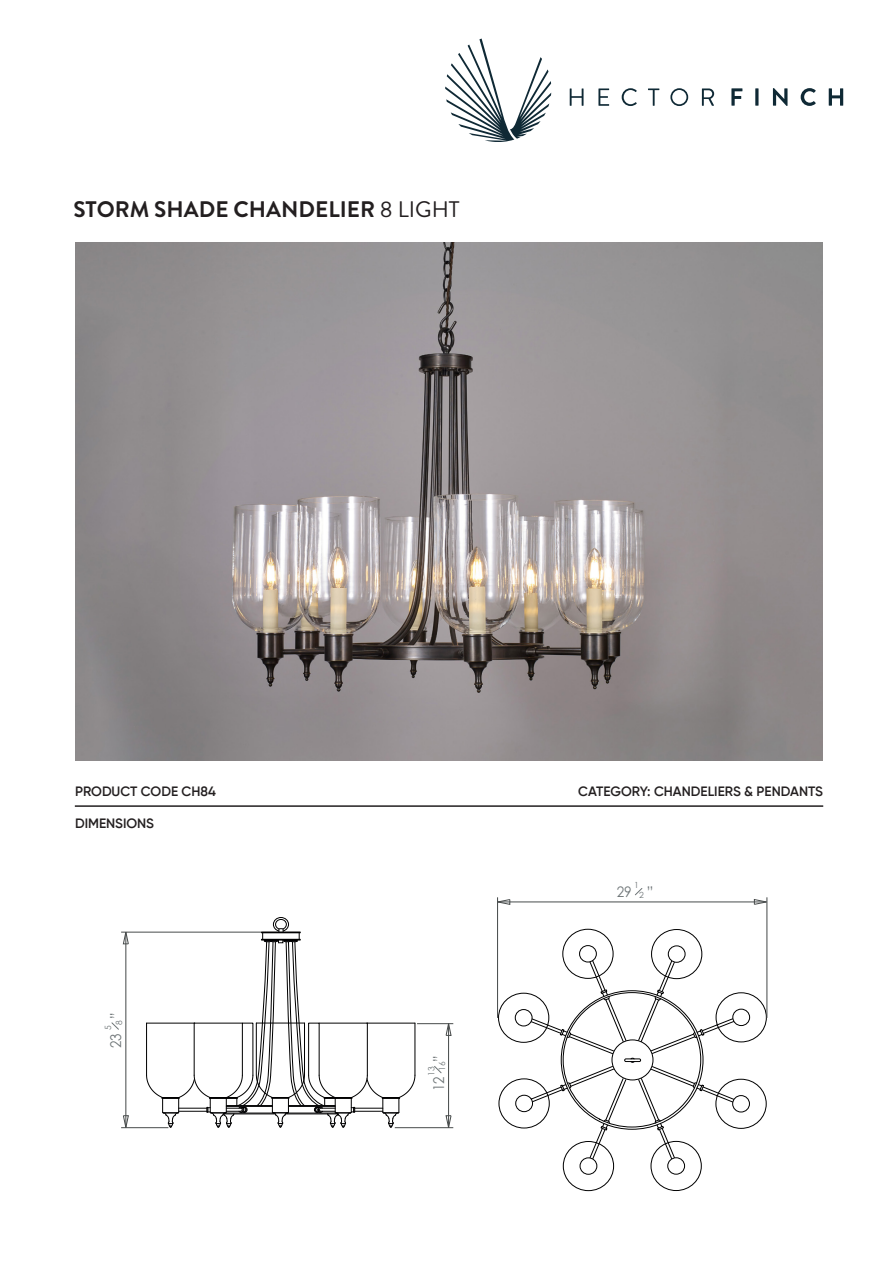
<style>
.page{position:relative;width:893px;height:1263px;background:#fff}
.page>*{position:absolute;margin:0;border:0;box-sizing:border-box;transform-origin:0 0}
.t1{font:700 22.5px "Brandon Grotesque";color:#231f20}
.t2{font:14.85px "Century Gothic";color:#6d7476;scale:.89 1}
.t3{font:14.55px "Century Gothic";color:#6d7476;scale:.93 1}
.t4{font:600 13.5px "Gilroy";color:#231f20}
.t5{font:8.7px/10.6px "Century Gothic";color:#6d7476;text-align:center}
.t6{font:8.4px "Century Gothic";color:#6d7476}
.s1{font-weight:400}
</style>
<div class="page">
<hr style="left:75px;top:805px;width:748px;height:2px;background:#231f20">
<svg style="left:570px;top:88px;width:13px;height:18px"></svg>
<svg style="left:598px;top:88px;width:11px;height:18px"></svg>
<svg style="left:622px;top:88px;width:15px;height:18px"></svg>
<svg style="left:648px;top:88px;width:11px;height:18px"></svg>
<svg style="left:670px;top:88px;width:18px;height:18px"></svg>
<svg style="left:702px;top:88px;width:12px;height:18px"></svg>
<svg style="left:731px;top:88px;width:11px;height:18px"></svg>
<hr style="left:755px;top:88px;width:3px;height:18px;background:#0f2935">
<svg style="left:773px;top:88px;width:14px;height:18px"></svg>
<svg style="left:801px;top:88px;width:15px;height:18px"></svg>
<svg style="left:829px;top:88px;width:14px;height:18px"></svg>
<svg style="left:445px;top:39px;width:106px;height:103px"></svg>
<svg style="left:74px;top:805px;width:747px;height:387px"></svg>
<div style="left:716px;top:993px;width:50px;height:49px;border:1px solid #000001;border-radius:50%"></div>
<div style="left:733px;top:1009px;width:17px;height:17px;border:1px solid #000001;border-radius:50%"></div>
<div style="left:651px;top:1141px;width:50px;height:50px;border:1px solid #000001;border-radius:50%"></div>
<div style="left:668px;top:1157px;width:17px;height:17px;border:1px solid #000001;border-radius:50%"></div>
<div style="left:563px;top:929px;width:50px;height:49px;border:1px solid #000001;border-radius:50%"></div>
<div style="left:579px;top:945px;width:17px;height:17px;border:1px solid #000001;border-radius:50%"></div>
<div style="left:651px;top:929px;width:51px;height:50px;border:1px solid #000001;border-radius:50%"></div>
<div style="left:668px;top:946px;width:17px;height:16px;border:1px solid #000001;border-radius:50%"></div>
<div style="left:716px;top:1079px;width:50px;height:49px;border:1px solid #000001;border-radius:50%"></div>
<div style="left:732px;top:1095px;width:18px;height:17px;border:1px solid #000001;border-radius:50%"></div>
<div style="left:563px;top:1141px;width:51px;height:50px;border:1px solid #000001;border-radius:50%"></div>
<div style="left:580px;top:1158px;width:17px;height:16px;border:1px solid #000001;border-radius:50%"></div>
<svg style="left:515px;top:960px;width:219px;height:199px"></svg>
<hr style="left:415px;top:1023px;width:1px;height:52px;background:#000001">
<svg style="left:146px;top:917px;width:269px;height:210px"></svg>
<hr style="left:126px;top:932px;width:1px;height:196px;background:#464a4a">
<hr style="left:121px;top:1127px;width:47px;height:1px;background:#464a4a">
<hr style="left:121px;top:932px;width:140px;height:1px;background:#464a4a">
<svg style="left:123px;top:932px;width:6px;height:12px"></svg>
<svg style="left:123px;top:1115px;width:6px;height:13px"></svg>
<hr style="left:498px;top:902px;width:268px;height:1px;background:#464a4a">
<hr style="left:497px;top:897px;width:1px;height:121px;background:#464a4a">
<hr style="left:767px;top:897px;width:1px;height:121px;background:#464a4a">
<svg style="left:754px;top:899px;width:13px;height:6px"></svg>
<svg style="left:498px;top:899px;width:12px;height:6px"></svg>
<hr style="left:448px;top:1024px;width:1px;height:104px;background:#464a4a">
<hr style="left:395px;top:1127px;width:58px;height:1px;background:#464a4a">
<hr style="left:417px;top:1023px;width:36px;height:1px;background:#464a4a">
<svg style="left:446px;top:1023px;width:5px;height:13px"></svg>
<svg style="left:446px;top:1115px;width:5px;height:13px"></svg>
<svg style="left:635px;top:888px;width:7px;height:7px"></svg>
<svg style="left:112px;top:1022px;width:7px;height:8px"></svg>
<svg style="left:434px;top:1066px;width:7px;height:7px"></svg>
<img style="left:75px;top:242px;width:747px;height:518px">
<p class="t1" style="left:73px;top:194px;width:388px">STORM SHADE CHANDELIER <span class="s1">8 LIGHT</span></p>
<p class="t4" style="left:75px;top:783px;width:142px">PRODUCT CODE CH84</p>
<p class="t4" style="left:578px;top:783px;width:246px">CATEGORY: CHANDELIERS &amp; PENDANTS</p>
<p class="t4" style="left:75px;top:815px;width:80px">DIMENSIONS</p>
<p class="t2" style="left:105px;top:1048px;width:42px;rotate:-90deg">23 ”</p>
<p class="t5" style="left:113px;top:1025px;width:6px;rotate:-90deg">8</p>
<p class="t5" style="left:103px;top:1030px;width:6px;rotate:-90deg">5</p>
<p class="t2" style="left:428px;top:1091px;width:42px;rotate:-90deg">12 ”</p>
<p class="t5" style="left:426px;top:1076px;width:16px;rotate:-90deg">13<br>16</p>
<p class="t6" style="left:634px;top:879px;width:6px">1</p>
<p class="t3" style="left:617px;top:882px;width:41px">29 ”</p>
<p class="t6" style="left:639px;top:889px;width:6px">2</p>
</div>
